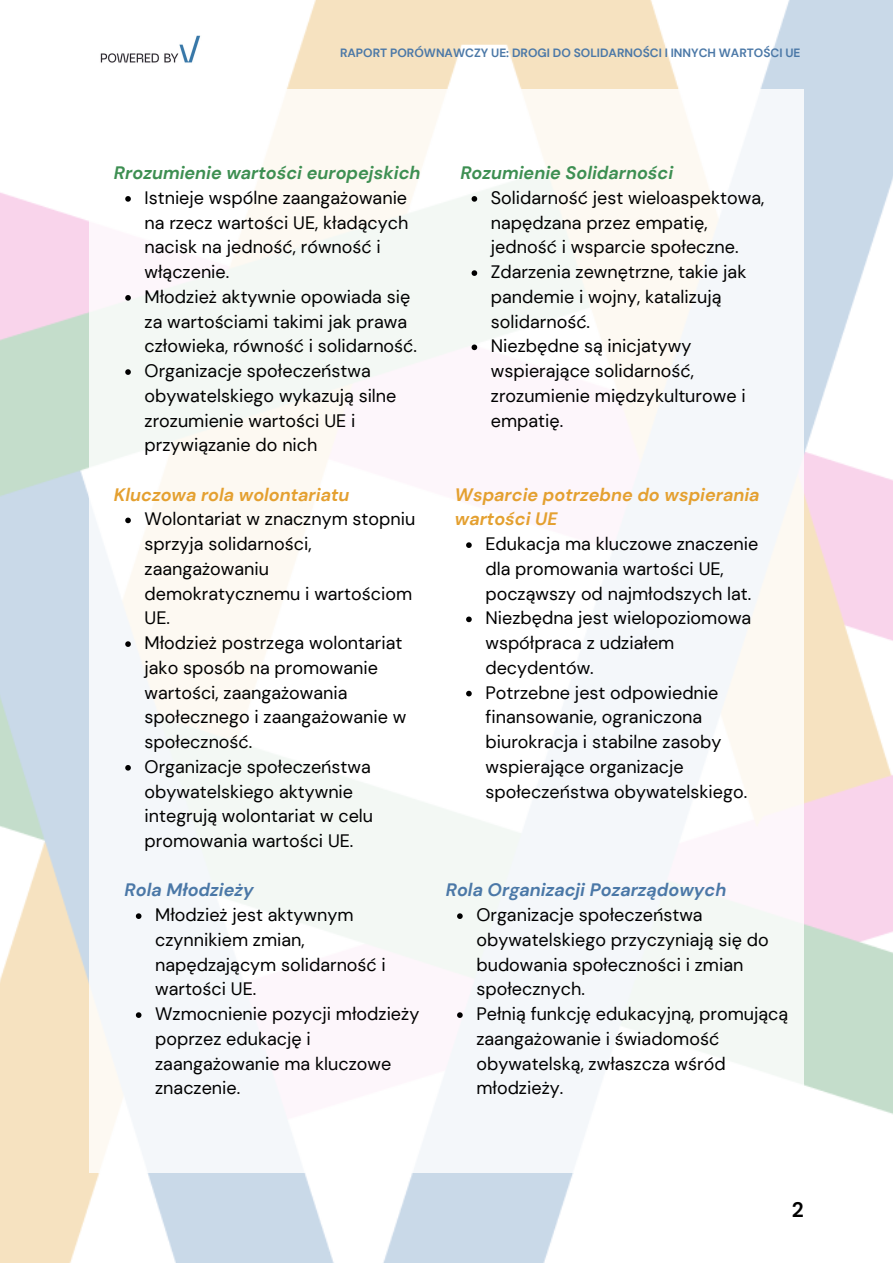
<style>
.page{position:relative;width:893px;height:1264px;background:#fff}
.page>*{position:absolute;margin:0;border:0;box-sizing:border-box;transform-origin:0 0}
.t1{font:700 21px "DM Sans";color:#000}
.t2{font:18px/24.8px "DM Sans";color:#000}
.t3{font:italic 700 18px/24.8px "DM Sans";color:#e4a030}
.t4{font:italic 700 18px "DM Sans";color:#3d8f52}
.t5{font:italic 700 18px "DM Sans";color:#4b78a7}
.t6{font:700 12px "DM Sans";color:#4b78a7}
</style>
<div class="page">
<img style="left:0;top:0;width:892px;height:1262px">
<div style="left:89px;top:89px;width:714px;height:1084px;background:#fdf8fa"></div>
<svg style="left:125px;top:196px;width:6px;height:6px"></svg>
<svg style="left:125px;top:295px;width:6px;height:6px"></svg>
<svg style="left:125px;top:369px;width:6px;height:6px"></svg>
<svg style="left:471px;top:196px;width:6px;height:6px"></svg>
<svg style="left:471px;top:270px;width:6px;height:6px"></svg>
<svg style="left:471px;top:344px;width:6px;height:6px"></svg>
<svg style="left:125px;top:517px;width:6px;height:6px"></svg>
<svg style="left:125px;top:641px;width:6px;height:6px"></svg>
<svg style="left:125px;top:765px;width:6px;height:5px"></svg>
<svg style="left:466px;top:542px;width:5px;height:6px"></svg>
<svg style="left:466px;top:616px;width:5px;height:6px"></svg>
<svg style="left:466px;top:690px;width:5px;height:6px"></svg>
<svg style="left:457px;top:913px;width:5px;height:6px"></svg>
<svg style="left:457px;top:1012px;width:5px;height:5px"></svg>
<svg style="left:136px;top:913px;width:5px;height:6px"></svg>
<svg style="left:136px;top:1012px;width:5px;height:5px"></svg>
<img style="left:89px;top:36px;width:123px;height:34px">
<p class="t6" style="left:340px;top:45px;width:462px">RAPORT PORÓWNAWCZY UE: DROGI DO SOLIDARNOŚCI I INNYCH WARTOŚCI UE</p>
<p class="t4" style="left:114px;top:161px;width:308px">Rrozumienie wartości europejskich</p>
<p class="t2" style="left:144px;top:185px;width:265px">Istnieje wspólne zaangażowanie na rzecz wartości UE, kładących nacisk na jedność, równość i włączenie.</p>
<p class="t2" style="left:144px;top:284px;width:274px">Młodzież aktywnie opowiada się za wartościami takimi jak prawa człowieka, równość i solidarność.</p>
<p class="t2" style="left:144px;top:358px;width:253px">Organizacje społeczeństwa obywatelskiego wykazują silne zrozumienie wartości UE i przywiązanie do nich</p>
<p class="t3" style="left:114px;top:482px;width:237px">Kluczowa rola wolontariatu</p>
<p class="t2" style="left:144px;top:507px;width:272px">Wolontariat w znacznym stopniu sprzyja solidarności, zaangażowaniu demokratycznemu i wartościom<br>UE.</p>
<p class="t2" style="left:144px;top:630px;width:263px">Młodzież postrzega wolontariat jako sposób na promowanie wartości, zaangażowania społecznego i zaangażowanie w społeczność.</p>
<p class="t2" style="left:144px;top:754px;width:230px">Organizacje społeczeństwa obywatelskiego aktywnie integrują wolontariat w celu promowania wartości UE.</p>
<p class="t5" style="left:125px;top:878px;width:131px">Rola Młodzieży</p>
<p class="t2" style="left:155px;top:902px;width:232px">Młodzież jest aktywnym czynnikiem zmian, napędzającym solidarność i wartości UE.</p>
<p class="t2" style="left:155px;top:1001px;width:265px">Wzmocnienie pozycji młodzieży poprzez edukację i zaangażowanie ma kluczowe znaczenie.</p>
<p class="t4" style="left:460px;top:161px;width:214px">Rozumienie Solidarności</p>
<p class="t2" style="left:491px;top:185px;width:275px">Solidarność jest wieloaspektowa, napędzana przez empatię, jedność i wsparcie społeczne.</p>
<p class="t2" style="left:491px;top:260px;width:257px">Zdarzenia zewnętrzne, takie jak pandemie i wojny, katalizują solidarność.</p>
<p class="t2" style="left:491px;top:334px;width:256px">Niezbędne są inicjatywy wspierające solidarność, zrozumienie międzykulturowe i empatię.</p>
<p class="t3" style="left:455px;top:482px;width:306px">Wsparcie potrzebne do wspierania wartości UE</p>
<p class="t2" style="left:485px;top:531px;width:274px">Edukacja ma kluczowe znaczenie dla promowania wartości UE, począwszy od najmłodszych lat.</p>
<p class="t2" style="left:485px;top:606px;width:267px">Niezbędna jest wielopoziomowa współpraca z udziałem decydentów.</p>
<p class="t2" style="left:485px;top:680px;width:263px">Potrzebne jest odpowiednie finansowanie, ograniczona biurokracja i stabilne zasoby wspierające organizacje społeczeństwa obywatelskiego.</p>
<p class="t5" style="left:446px;top:878px;width:282px">Rola Organizacji Pozarządowych</p>
<p class="t2" style="left:476px;top:902px;width:294px">Organizacje społeczeństwa obywatelskiego przyczyniają się do budowania społeczności i zmian społecznych.</p>
<p class="t2" style="left:476px;top:1001px;width:313px">Pełnią funkcję edukacyjną, promującą zaangażowanie i świadomość obywatelską, zwłaszcza wśród młodzieży.</p>
<p class="t1" style="left:791px;top:1196px;width:13px">2</p>
</div>
